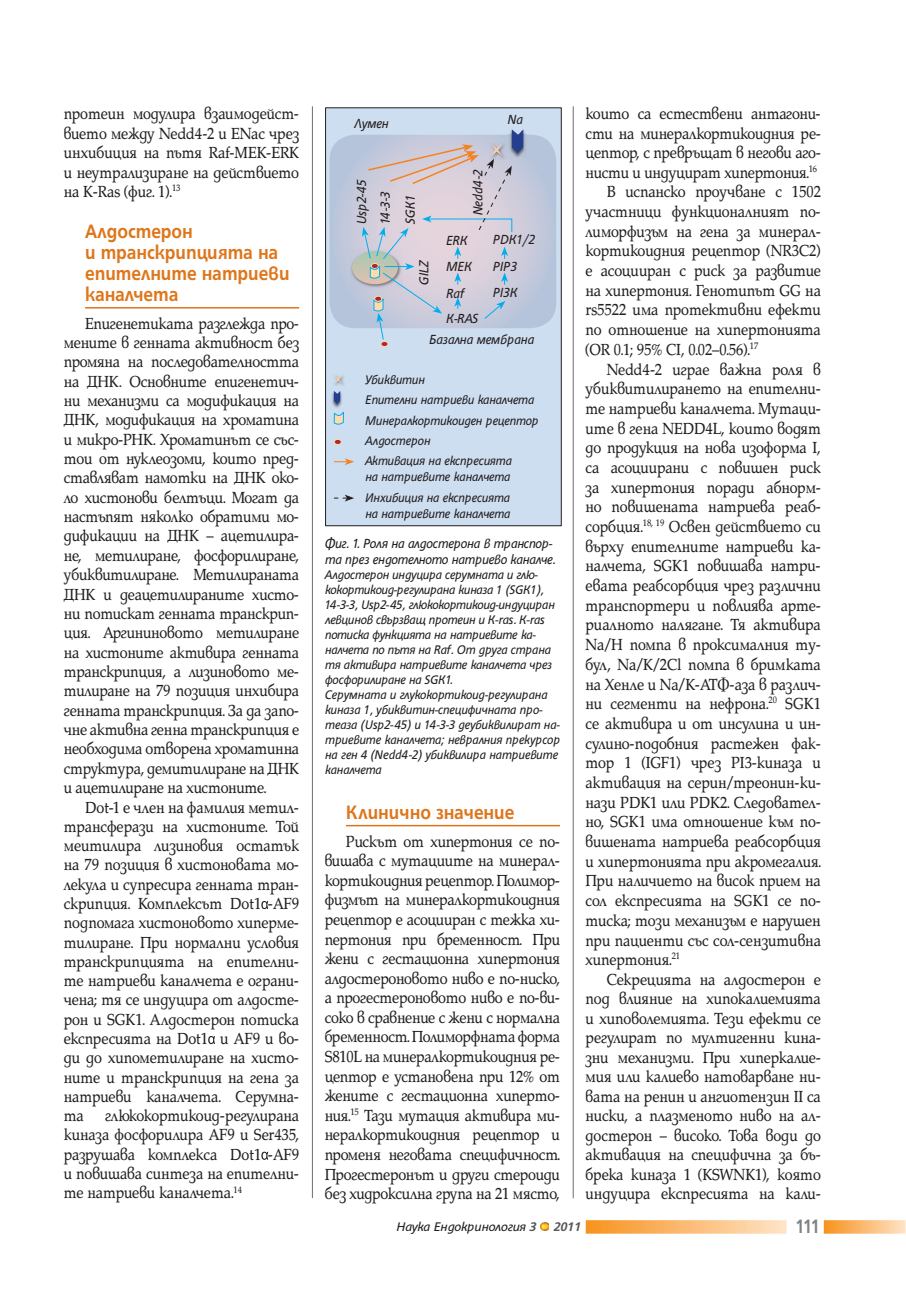
<style>
.page{position:relative;width:906px;height:1289px;background:#fff}
.page>*{position:absolute;margin:0;border:0;box-sizing:border-box;transform-origin:0 0}
.t1{font:700 21px/21px "HS Grotesk Bg";color:#de761b;scale:.9 1}
.t2{font:700 21px "HS Grotesk Bg";color:#808285;scale:.8 1}
.t3{font:17.25px/19.4px "Platinum Bg";letter-spacing:-.01em;color:#231f20;text-align:justify;scale:.9 1}
.t4{font:italic 14.25px/24.3px "HS Grotesk Bg";letter-spacing:-.015em;color:#231f20;scale:.92 1}
.t5{font:italic 13.5px/15px "HS Grotesk Bg";letter-spacing:-.01em;color:#231f20;scale:.92 1}
.t6{font:italic 13.5px "HS Grotesk Bg";letter-spacing:-.01em;color:#231f20}
.t7{font:italic 700 13.5px "HS Grotesk Bg";color:#57585a}
.s1{font-weight:700;color:#57585a}
</style>
<div class="page">
<svg style="left:540px;top:1222px;width:9px;height:8px"></svg>
<svg style="left:586px;top:1220px;width:200px;height:13px;background:#fbbb74"></svg>
<svg style="left:824px;top:1220px;width:81px;height:13px"></svg>
<hr style="left:85px;top:307px;width:214px;height:1px;background:#de761b">
<svg style="left:261px;top:901px;width:7px;height:8px"></svg>
<svg style="left:208px;top:1036px;width:7px;height:8px"></svg>
<svg style="left:261px;top:1151px;width:7px;height:8px"></svg>
<hr style="left:346px;top:824px;width:214px;height:2px;background:#de761b">
<div style="left:325px;top:108px;width:236px;height:417px;background:#cddef1"></div>
<div style="left:325px;top:107px;width:236px;height:419px;border:1px solid #231f20"></div>
<svg style="left:330px;top:129px;width:226px;height:398px"></svg>
<hr style="left:312px;top:106px;width:1px;height:1091px;background:#6c6d70">
<hr style="left:573px;top:106px;width:1px;height:1092px;background:#6c6d70">
<p class="t3" style="left:64px;top:105px;width:263px">протеин модулира взаимодейст&shy;вието между Nedd4-2 и ENac чрез инхибиция на пътя Raf-MEK-ERK и неутрализиране на действието на K-Ras (фиг. 1).<sup>13</sup></p>
<p class="t1" style="left:85px;top:222px;width:229px">Алдостерон<br>и транскрипцията на епителните натриеви каналчета</p>
<p class="t3" style="left:64px;top:315px;width:263px;text-indent:21px">Епигенетиката разглежда про&shy;мените в генната активност без промяна на последователността на ДНК. Основните епигенетич&shy;ни механизми са модификация на ДНК, модификация на хроматина и микро-РНК. Хроматинът се със&shy;тои от нуклеозоми, които пред&shy;ставляват намотки на ДНК око&shy;ло хистонови белтъци. Могат да настъпят няколко обратими мо&shy;дификации на ДНК – ацетилира&shy;не, метилиране, фосфорилиране, убиквитилиране. Метилираната ДНК и деацетилираните хисто&shy;ни потискат генната транскрип&shy;ция. Аргининовото метилиране на хистоните активира генната транскрипция, а лизиновото ме&shy;тилиране на 79 позиция инхибира генната транскрипция. За да запо&shy;чне активна генна транскрипция е необходима отворена хроматинна структура, демитилиране на ДНК и ацетилиране на хистоните.</p>
<p class="t3" style="left:64px;top:799px;width:263px;text-indent:21px">Dot-1 е член на фамилия метил&shy;трансферази на хистоните. Той меитилира лизиновия остатък на 79 позиция в хистоновата мо&shy;лекула и супресира генната тран&shy;скрипция. Комплексът Dot1 -AF9 подпомага хистоновото хиперме&shy;тилиране. При нормални условия транскрипцията на епителни&shy;те натриеви каналчета е ограни&shy;чена; тя се индуцира от алдосте&shy;рон и SGK1. Алдостерон потиска експресията на Dot1 и AF9 и во&shy;ди до хипометилиране на хисто&shy;ните и транскрипция на гена за натриеви каналчета. Серумна&shy;та глюкокортикоид-регулирана киназа фосфорилира AF9 и Ser435, разрушава комплекса Dot1 -AF9 и повишава синтеза на епителни&shy;те натриеви каналчета.<sup>14</sup></p>
<p class="t1" style="left:346px;top:802px;width:189px">Клинично значение</p>
<p class="t4" style="left:508px;top:108px;width:18px">Na</p>
<p class="t4" style="left:355px;top:112px;width:38px">Лумен</p>
<p class="t4" style="left:350px;top:224px;width:50px;rotate:-90deg">Usp2-45<br>14-3-3<br>SGK1</p>
<p class="t4" style="left:467px;top:215px;width:51px;rotate:-90deg">Nedd4-2</p>
<p class="t4" style="left:413px;top:285px;width:29px;rotate:-90deg">GILZ</p>
<p class="t4" style="left:446px;top:229px;width:25px">ERK</p>
<p class="t4" style="left:493px;top:228px;width:47px">PDK1/2</p>
<p class="t4" style="left:446px;top:255px;width:29px">МЕК</p>
<p class="t4" style="left:493px;top:255px;width:27px">PIP3</p>
<p class="t4" style="left:446px;top:282px;width:21px">Raf</p>
<p class="t4" style="left:493px;top:282px;width:28px">PI3K</p>
<p class="t4" style="left:446px;top:308px;width:36px">К-RAS</p>
<p class="t4" style="left:430px;top:328px;width:115px">Базална мембрана</p>
<p class="t5" style="left:365px;top:370px;width:190px;line-height:20.2px">Убиквитин<br>Епителни натриеви каналчета<br>Минералкортикоиден рецептор<br>Алдостерон<br>Активация на експресията</p>
<p class="t5" style="left:365px;top:468px;width:159px;line-height:20.2px">на натриевите каналчета<br>Инхибиция на експресията</p>
<p class="t5" style="left:365px;top:507px;width:159px">на натриевите каналчета</p>
<p class="t4" style="left:325px;top:536px;width:252px;line-height:16px">Фиг. 1. Роля на алдостерона в транспор&shy;та през ендотелното натриево каналче.</p>
<p class="t5" style="left:325px;top:568px;width:257px">Алдостерон индуцира серумната и глю&shy;кокортикоид-регулирана киназа 1 (SGK1), 14-3-3, Usp2-45, глюкокортикоид-индуциран левцинов свързващ протеин и K-ras. K-ras потиска функцията на натриевите ка&shy;налчета по пътя на Raf. От друга страна тя активира натриевите каналчета чрез фосфорилиране на SGK1.<br>Серумната и глукокортикоид-регулирана киназа 1, убиквитин-специфичната про&shy;теаза (Usp2-45) и 14-3-3 деубиквилират на&shy;триевите каналчета; невралния прекурсор на ген 4 (Nedd4-2) убиквилира натриевите каналчета</p>
<p class="t3" style="left:325px;top:833px;width:263px;text-indent:21px">Рискът от хипертония се по&shy;вишава с мутациите на минерал&shy;кортикоидния рецептор. Полимор&shy;физмът на минералкортикоидния рецептор е асоцииран с тежка хи&shy;пертония при бременност. При жени с гестационна хипертония алдостероновото ниво е по-ниско, а прогестероновото ниво е по-ви&shy;соко в сравнение с жени с нормална бременност. Полиморфната форма S810L на минералкортикоидния ре&shy;цептор е установена при 12% от жените с гестационна хиперто&shy;ния.<sup>15</sup> Тази мутация активира ми&shy;нералкортикоидния рецептор и променя неговата специфичност.<br>Прогестеронът и други стероиди без хидроксилна група на 21 място,</p>
<p class="t3" style="left:585px;top:105px;width:263px">които са естествени антагони-</p>
<p class="t3" style="left:585px;top:125px;width:263px">сти на минералкортикоидния ре-</p>
<p class="t3" style="left:585px;top:144px;width:263px">цептор, с превръщат в негови аго-</p>
<p class="t3" style="left:585px;top:164px;width:259px">нисти и индуцират хипертония.<sup>16</sup></p>
<p class="t3" style="left:607px;top:184px;width:239px">В испанско проучване с 1502</p>
<p class="t3" style="left:585px;top:203px;width:263px">участници функционалният по-</p>
<p class="t3" style="left:585px;top:223px;width:263px">лиморфизъм на гена за минерал-</p>
<p class="t3" style="left:585px;top:243px;width:263px">кортикоидния рецептор (NR3C2)</p>
<p class="t3" style="left:585px;top:262px;width:263px">е асоцииран с риск за развитие</p>
<p class="t3" style="left:585px;top:282px;width:263px">на хипертония. Генотипът GG на</p>
<p class="t3" style="left:585px;top:302px;width:263px">rs5522 има протективни ефекти</p>
<p class="t3" style="left:585px;top:321px;width:263px">по отношение на хипертонията</p>
<p class="t3" style="left:585px;top:341px;width:193px">(OR 0.1; 95% CI, 0.02–0.56).<sup>17</sup></p>
<p class="t3" style="left:607px;top:361px;width:239px">Nedd4-2 играе важна роля в</p>
<p class="t3" style="left:585px;top:380px;width:263px">убиквитилирането на епителни-</p>
<p class="t3" style="left:585px;top:400px;width:263px">те натриеви каналчета. Мутаци-</p>
<p class="t3" style="left:585px;top:420px;width:263px">ите в гена NEDD4L, които водят</p>
<p class="t3" style="left:585px;top:439px;width:263px">до продукция на нова изоформа I,</p>
<p class="t3" style="left:585px;top:459px;width:263px">са асоциирани с повишен риск</p>
<p class="t3" style="left:585px;top:479px;width:263px">за хипертония поради абнорм-</p>
<p class="t3" style="left:585px;top:499px;width:263px">но повишената натриева реаб-</p>
<p class="t3" style="left:585px;top:518px;width:263px">сорбция.<sup>18,</sup> <sup>19</sup> Освен действието си</p>
<p class="t3" style="left:585px;top:538px;width:263px">върху епителните натриеви ка-</p>
<p class="t3" style="left:585px;top:558px;width:263px">налчета, SGK1 повишава натри-</p>
<p class="t3" style="left:585px;top:577px;width:263px">евата реабсорбция чрез различни</p>
<p class="t3" style="left:585px;top:597px;width:263px">транспортери и повлиява арте-</p>
<p class="t3" style="left:585px;top:617px;width:263px">риалното налягане. Тя активира</p>
<p class="t3" style="left:585px;top:636px;width:263px">Na/H помпа в проксималния ту-</p>
<p class="t3" style="left:585px;top:656px;width:263px">бул, Na/K/2Cl помпа в бримката</p>
<p class="t3" style="left:585px;top:676px;width:263px">на Хенле и Na/K-АТФ-аза в различ-</p>
<p class="t3" style="left:585px;top:695px;width:263px">ни сегменти на нефрона.<sup>20</sup> SGK1</p>
<p class="t3" style="left:585px;top:715px;width:263px">се активира и от инсулина и ин-</p>
<p class="t3" style="left:585px;top:735px;width:263px">сулино-подобния растежен фак-</p>
<p class="t3" style="left:585px;top:754px;width:263px">тор 1 (IGF1) чрез PI3-киназа и</p>
<p class="t3" style="left:585px;top:774px;width:263px">активация на серин/треонин-ки-</p>
<p class="t3" style="left:585px;top:794px;width:263px">нази PDK1 или PDK2. Следовател-</p>
<p class="t3" style="left:585px;top:813px;width:263px">но, SGK1 има отношение към по-</p>
<p class="t3" style="left:585px;top:833px;width:263px">вишената натриева реабсорбция</p>
<p class="t3" style="left:585px;top:853px;width:263px">и хипертонията при акромегалия.</p>
<p class="t3" style="left:585px;top:872px;width:263px">При наличието на висок прием на</p>
<p class="t3" style="left:585px;top:892px;width:263px">сол експресията на SGK1 се по-</p>
<p class="t3" style="left:585px;top:912px;width:263px">тиска; този механизъм е нарушен</p>
<p class="t3" style="left:585px;top:931px;width:263px">при пациенти със сол-сензитивна</p>
<p class="t3" style="left:585px;top:951px;width:107px">хипертония.<sup>21</sup></p>
<p class="t3" style="left:607px;top:971px;width:239px">Секрецията на алдостерон е</p>
<p class="t3" style="left:585px;top:990px;width:263px">под влияние на хипокалиемията</p>
<p class="t3" style="left:585px;top:1010px;width:263px">и хиповолемията. Тези ефекти се</p>
<p class="t3" style="left:585px;top:1029px;width:263px">регулират по мултигенни кина-</p>
<p class="t3" style="left:585px;top:1049px;width:263px">зни механизми. При хиперкалие-</p>
<p class="t3" style="left:585px;top:1068px;width:263px">мия или калиево натоварване ни-</p>
<p class="t3" style="left:585px;top:1088px;width:263px">вата на ренин и ангиотензин II са</p>
<p class="t3" style="left:585px;top:1107px;width:263px">ниски, а плазменото ниво на ал-</p>
<p class="t3" style="left:585px;top:1127px;width:263px">достерон – високо. Това води до</p>
<p class="t3" style="left:585px;top:1146px;width:263px">активация на специфична за бъ-</p>
<p class="t3" style="left:585px;top:1166px;width:263px">брека киназа 1 (KSWNK1), която</p>
<p class="t3" style="left:585px;top:1185px;width:263px">индуцира експресията на кали-</p>
<p class="t6" style="left:397px;top:1221px;width:141px">Наука Ендокринология <span class="s1">3</span></p>
<p class="t7" style="left:554px;top:1221px;width:29px">2011</p>
<p class="t2" style="left:795px;top:1218px;width:32px">111</p>
</div>
